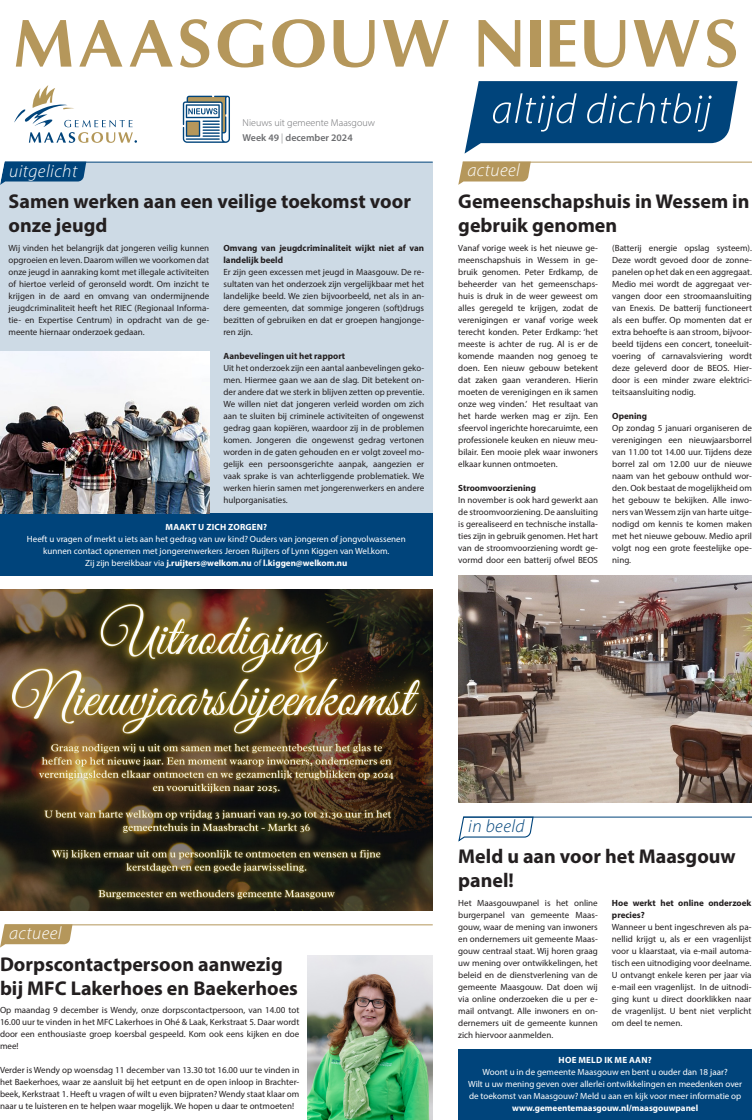
<style>
.page{position:relative;width:752px;height:1120px;background:#fff}
.page>*{position:absolute;margin:0;border:0;box-sizing:border-box;transform-origin:0 0}
.t1{font:700 64px "Omni";letter-spacing:.04em;color:#b5975b}
._02_kopje_bold{font:700 20px/24px "Myriad Pro";color:#231f20}
.t2{font:italic 300 18px "Myriad Pro";letter-spacing:.025em;color:#fff}
.t3{font:italic 300 18px "Myriad Pro";letter-spacing:.025em;color:#00447b}
._04_datum{font:300 10px "Myriad Pro";color:#6c6d70}
.t4{font:600 10px "Myriad Pro";color:#6c6d70}
.t5{font:9px/12px "Myriad Pro";color:#231f20;text-align:justify}
.t6{font:9px/12px "Myriad Pro";color:#fff;text-align:center}
.t7{font:700 9px/12px "Myriad Pro";color:#231f20}
.t8{font:700 9px "Myriad Pro";color:#fff}
.t9{font:700 9px "Myriad Pro";letter-spacing:.02em;color:#fff}
.s1{font-weight:300}
.s2{font-weight:400}
.s3{font-weight:700}
</style>
<div class="page">
<svg style="left:464px;top:81px;width:273px;height:73px"></svg>
<svg style="left:14px;top:85px;width:123px;height:58px"></svg>
<svg style="left:183px;top:96px;width:47px;height:47px"></svg>
<hr style="left:463px;top:816px;width:288px;height:1px;background:#00447b">
<hr style="left:462px;top:162px;width:289px;height:1px;background:#b5975b">
<svg style="left:458px;top:162px;width:72px;height:23px"></svg>
<div style="left:0;top:162px;width:432px;height:355px;background:#cddae5"></div>
<hr style="left:5px;top:162px;width:427px;height:1px;background:#00447b">
<div style="left:0;top:513px;width:432px;height:62px;background:#00447b"></div>
<svg style="left:0;top:161px;width:86px;height:24px"></svg>
<hr style="left:5px;top:924px;width:427px;height:1px;background:#b5975b">
<svg style="left:0;top:924px;width:72px;height:23px;background:#c1a876"></svg>
<img style="left:0;top:352px;width:209px;height:161px">
<img style="left:458px;top:575px;width:293px;height:227px">
<img style="left:0;top:590px;width:432px;height:320px">
<img style="left:308px;top:955px;width:124px;height:165px">
<svg style="left:458px;top:816px;width:76px;height:26px"></svg>
<div style="left:458px;top:1049px;width:293px;height:71px;background:#00447b"></div>
<p class="t1" style="left:13px;top:3px;width:727px">MAASGOUW NIEUWS</p>
<p class="t2" style="left:9px;top:160px;width:70px">uitgelicht</p>
<p class="_04_datum" style="left:242px;top:117px;width:134px">Nieuws uit gemeente Maasgouw</p>
<p class="t4" style="left:242px;top:132px;width:111px">Week 49 <span class="s1">|</span> december 2024</p>
<p class="_02_kopje_bold" style="left:9px;top:188px;width:404px">Samen werken aan een veilige toekomst voor onze jeugd</p>
<p class="t5" style="left:9px;top:241px;width:202px">Wij vinden het belangrijk dat jongeren veilig kunnen opgroeien en leven. Daarom willen we voorkomen dat onze jeugd in aanraking komt met illegale activiteiten of hiertoe verleid of geronseld wordt. Om inzicht te krijgen in de aard en omvang van ondermijnende jeugdcriminaliteit heeft het RIEC (Regionaal Informa&shy;tie- en Expertise Centrum) in opdracht van de ge&shy;meente hiernaar onderzoek gedaan.</p>
<p class="t7" style="left:223px;top:241px;width:202px">Omvang van jeugdcriminaliteit wijkt niet af van landelijk beeld</p>
<p class="t5" style="left:223px;top:265px;width:202px">Er zijn geen excessen met jeugd in Maasgouw. De re&shy;sultaten van het onderzoek zijn vergelijkbaar met het landelijke beeld. We zien bijvoorbeeld, net als in an&shy;dere gemeenten, dat sommige jongeren (soft)drugs bezitten of gebruiken en dat er groepen hangjonge&shy;ren zijn.</p>
<p class="t7" style="left:223px;top:349px;width:123px">Aanbevelingen uit het rapport</p>
<p class="t5" style="left:223px;top:361px;width:202px">Uit het onderzoek zijn een aantal aanbevelingen geko&shy;men. Hiermee gaan we aan de slag. Dit betekent on&shy;der andere dat we sterk in blijven zetten op preventie.<br>We willen niet dat jongeren verleid worden om zich aan te sluiten bij criminele activiteiten of ongewenst gedrag gaan kopiëren, waardoor zij in de problemen komen. Jongeren die ongewenst gedrag vertonen worden in de gaten gehouden en er volgt zoveel mo&shy;gelijk een persoonsgerichte aanpak, aangezien er vaak sprake is van achterliggende problematiek. We werken hierin samen met jongerenwerkers en andere hulporganisaties.</p>
<p class="t9" style="left:165px;top:521px;width:103px">MAAKT U ZICH ZORGEN?</p>
<p class="t6" style="left:27px;top:532px;width:380px">Heeft u vragen of merkt u iets aan het gedrag van uw kind? Ouders van jongeren of jongvolwassenen</p>
<p class="t6" style="left:43px;top:544px;width:347px">kunnen contact opnemen met jongerenwerkers Jeroen Ruijters of Lynn Kiggen van Wel.kom.</p>
<p class="t8" style="left:85px;top:557px;width:263px"><span class="s2">Zij zijn bereikbaar via</span> j.ruijters@welkom.nu <span class="s2">of</span> l.kiggen@welkom.nu</p>
<p class="t2" style="left:467px;top:159px;width:54px">actueel</p>
<p class="_02_kopje_bold" style="left:458px;top:188px;width:292px">Gemeenschapshuis in Wessem in gebruik genomen</p>
<p class="t5" style="left:458px;top:241px;width:141px">Vanaf vorige week is het nieuwe ge&shy;meenschapshuis in Wessem in ge&shy;bruik genomen. Peter Erdkamp, de beheerder van het gemeenschaps&shy;huis is druk in de weer geweest om alles geregeld te krijgen, zodat de verenigingen er vanaf vorige week terecht konden. Peter Erdkamp: ‘het meeste is achter de rug. Al is er de komende maanden nog genoeg te doen. Een nieuw gebouw betekent dat zaken gaan veranderen. Hierin moeten de verenigingen en ik samen onze weg vinden.’ Het resultaat van het harde werken mag er zijn. Een sfeervol ingerichte horecaruimte, een professionele keuken en nieuw meu&shy;bilair. Een mooie plek waar inwoners elkaar kunnen ontmoeten.</p>
<p class="t7" style="left:458px;top:481px;width:79px">Stroomvoorziening</p>
<p class="t5" style="left:458px;top:493px;width:141px">In november is ook hard gewerkt aan de stroomvoorziening. De aansluiting is gerealiseerd en technische installa&shy;ties zijn in gebruik genomen. Het hart van de stroomvoorziening wordt ge&shy;vormd door een batterij ofwel BEOS</p>
<p class="t5" style="left:612px;top:241px;width:141px">(Batterij energie opslag systeem).<br>Deze wordt gevoed door de zonne&shy;panelen op het dak en een aggregaat.<br>Medio mei wordt de aggregaat ver&shy;vangen door een stroomaansluiting van Enexis. De batterij functioneert als een buffer. Op momenten dat er extra behoefte is aan stroom, bijvoor&shy;beeld tijdens een concert, toneeluit&shy;voering of carnavalsviering wordt deze geleverd door de BEOS. Hier&shy;door is een minder zware elektrici&shy;teitsaansluiting nodig.</p>
<p class="t7" style="left:612px;top:409px;width:36px">Opening</p>
<p class="t5" style="left:612px;top:421px;width:141px">Op zondag 5 januari organiseren de verenigingen een nieuwjaarsborrel van 11.00 tot 14.00 uur. Tijdens deze borrel zal om 12.00 uur de nieuwe naam van het gebouw onthuld wor&shy;den. Ook bestaat de mogelijkheid om het gebouw te bekijken. Alle inwo&shy;ners van Wessem zijn van harte uitge&shy;nodigd om kennis te komen maken met het nieuwe gebouw. Medio april volgt nog een grote feestelijke ope&shy;ning.</p>
<p class="t2" style="left:9px;top:921px;width:54px">actueel</p>
<p class="_02_kopje_bold" style="left:0;top:951px;width:299px">Dorpscontactpersoon aanwezig bij MFC Lakerhoes en Baekerhoes</p>
<p class="t5" style="left:0;top:1004px;width:301px">Op maandag 9 december is Wendy, onze dorpscontactpersoon, van 14.00 tot 16.00 uur te vinden in het MFC Lakerhoes in Ohé &amp; Laak, Kerkstraat 5. Daar wordt door een enthousiaste groep koersbal gespeeld. Kom ook eens kijken en doe mee!</p>
<p class="t5" style="left:0;top:1064px;width:301px">Verder is Wendy op woensdag 11 december van 13.30 tot 16.00 uur te vinden in het Baekerhoes, waar ze aansluit bij het eetpunt en de open inloop in Brachter&shy;beek, Kerkstraat 1. Heeft u vragen of wilt u even bijpraten? Wendy staat klaar om naar u te luisteren en te helpen waar mogelijk. We hopen u daar te ontmoeten!</p>
<p class="t3" style="left:468px;top:815px;width:58px">in beeld</p>
<p class="_02_kopje_bold" style="left:458px;top:843px;width:279px">Meld u aan voor het Maasgouw panel!</p>
<p class="t5" style="left:458px;top:896px;width:141px">Het Maasgouwpanel is het online burgerpanel van gemeente Maas&shy;gouw, waar de mening van inwoners en ondernemers uit gemeente Maas&shy;gouw centraal staat. Wij horen graag uw mening over ontwikkelingen, het beleid en de dienstverlening van de gemeente Maasgouw. Dat doen wij via online onderzoeken die u per e&shy;mail ontvangt. Alle inwoners en on&shy;dernemers uit de gemeente kunnen zich hiervoor aanmelden.</p>
<p class="t7" style="left:611px;top:896px;width:141px">Hoe werkt het online onderzoek precies?</p>
<p class="t5" style="left:611px;top:920px;width:141px">Wanneer u bent ingeschreven als pa&shy;nellid krijgt u, als er een vragenlijst voor u klaarstaat, via e-mail automa&shy;tisch een uitnodiging voor deelname.<br>U ontvangt enkele keren per jaar via e-mail een vragenlijst. In de uitnodi&shy;ging kunt u direct doorklikken naar de vragenlijst. U bent niet verplicht om deel te nemen.</p>
<p class="t9" style="left:558px;top:1053px;width:94px">HOE MELD IK ME AAN?</p>
<p class="t6" style="left:482px;top:1065px;width:246px">Woont u in de gemeente Maasgouw en bent u ouder dan 18 jaar?</p>
<p class="t6" style="left:468px;top:1077px;width:275px">Wilt u uw mening geven over allerlei ontwikkelingen en meedenken over de toekomst van Maasgouw? Meld u aan en kijk voor meer informatie op <span class="s3">www.gemeentemaasgouw.nl/maasgouwpanel</span></p>
</div>
